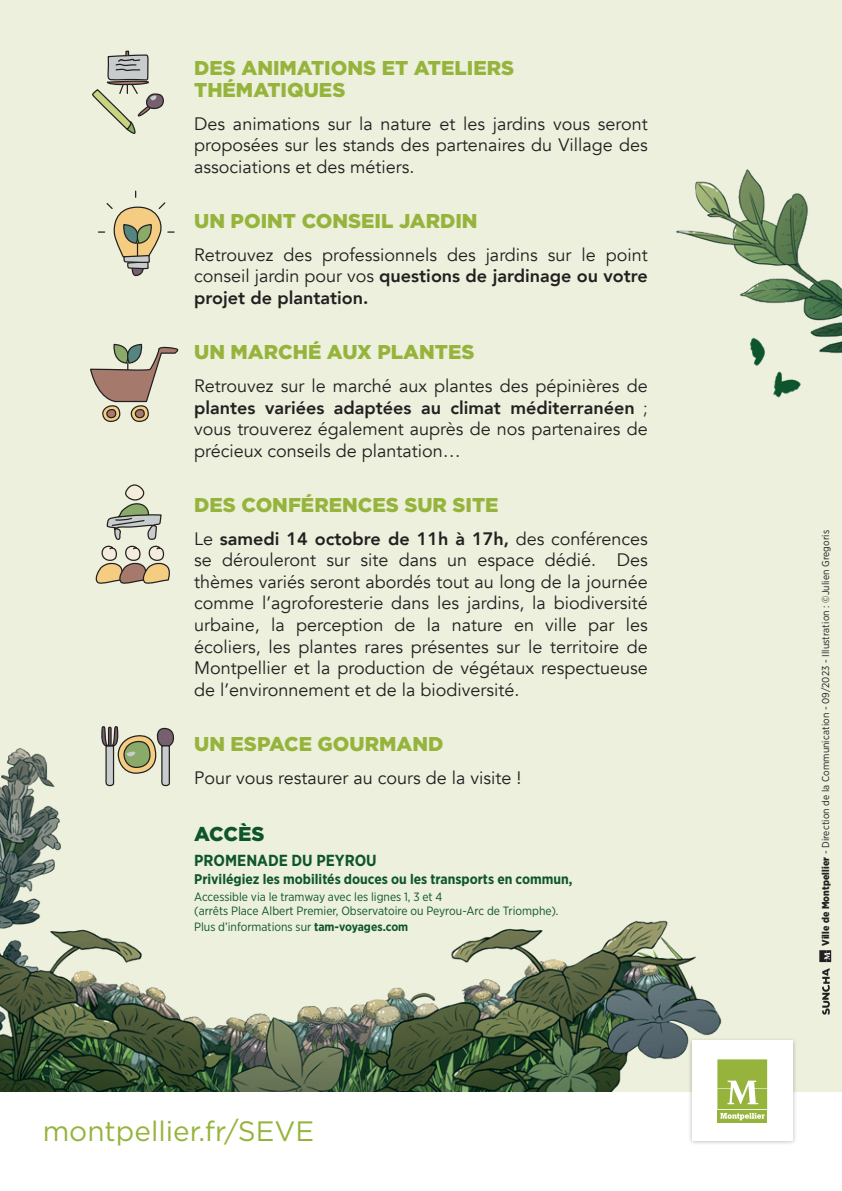
<style>
.page{position:relative;width:842px;height:1191px;background:#fff}
.page>*{position:absolute;margin:0;border:0;box-sizing:border-box;transform-origin:0 0}
.t1{font:28px "Gotham";color:#96b43c}
.t2{font:900 20px/22px "Gotham";color:#96b43c}
.t3{font:900 20px "Gotham";letter-spacing:-.01em;color:#0e552e}
.t4{font:18px/21.6px "Avenir";color:#231f20;text-align:justify}
.t5{font:700 16px "Gotham Narrow";color:#0e552e}
.t6{font:700 14px "Gotham Narrow";color:#0e552e}
.t7{font:12px/14.4px "Gotham Narrow";color:#0e552e}
.t8{font:10px "Gotham Narrow";letter-spacing:.01em;color:#231f20}
.s1{font-weight:800}
.s2{font-weight:300}
.s3{font-weight:700}
.s4{font-weight:900}
</style>
<div class="page">
<div style="left:0;top:0;width:842px;height:1091px;background:#ecf0dc"></div>
<img style="left:0;top:748px;width:61px;height:112px">
<img style="left:0;top:860px;width:722px;height:231px">
<img style="left:686px;top:1035px;width:112px;height:109px">
<svg style="left:692px;top:1040px;width:100px;height:101px"></svg>
<img style="left:773px;top:391px;width:21px;height:7px">
<img style="left:676px;top:169px;width:166px;height:222px">
<svg style="left:819px;top:950px;width:12px;height:12px"></svg>
<svg style="left:822px;top:968px;width:8px;height:46px"></svg>
<svg style="left:92px;top:50px;width:72px;height:84px"></svg>
<svg style="left:98px;top:191px;width:76px;height:86px"></svg>
<svg style="left:90px;top:343px;width:89px;height:79px"></svg>
<svg style="left:95px;top:485px;width:75px;height:99px"></svg>
<svg style="left:101px;top:726px;width:73px;height:60px"></svg>
<p class="t2" style="left:194px;top:56px;width:321px">DES ANIMATIONS ET ATELIERS<br>THÉMATIQUES</p>
<p class="t4" style="left:194px;top:113px;width:455px">Des animations sur la nature et les jardins vous seront proposées sur les stands des partenaires du Village des associations et des métiers.</p>
<p class="t2" style="left:194px;top:209px;width:285px">UN POINT CONSEIL JARDIN</p>
<p class="t4" style="left:194px;top:244px;width:455px">Retrouvez des professionnels des jardins sur le point conseil jardin pour vos <span class="s1">questions de jardinage ou votre projet de plantation.</span></p>
<p class="t2" style="left:194px;top:341px;width:282px">UN MARCHÉ AUX PLANTES</p>
<p class="t4" style="left:194px;top:375px;width:455px">Retrouvez sur le marché aux plantes des pépinières de <span class="s1">plantes variées adaptées au climat méditerranéen</span> <span class="s2">; </span>vous trouverez également auprès de nos partenaires de précieux conseils de plantation…</p>
<p class="t2" style="left:194px;top:493px;width:306px">DES CONFÉRENCES SUR SITE</p>
<p class="t4" style="left:194px;top:528px;width:455px">Le <span class="s1">samedi 14 octobre de 11h à 17h,</span> des conférences se dérouleront sur site dans un espace dédié. Des thèmes variés seront abordés tout au long de la journée comme l’agroforesterie dans les jardins, la biodiversité urbaine, la perception de la nature en ville par les écoliers, les plantes rares présentes sur le territoire de Montpellier et la production de végétaux respectueuse de l’environnement et de la biodiversité.</p>
<p class="t2" style="left:194px;top:732px;width:251px">UN ESPACE GOURMAND</p>
<p class="t4" style="left:194px;top:767px;width:329px">Pour vous restaurer au cours de la visite !</p>
<p class="t3" style="left:194px;top:819px;width:72px">ACCÈS</p>
<p class="t5" style="left:194px;top:849px;width:184px">PROMENADE DU PEYROU</p>
<p class="t6" style="left:194px;top:870px;width:380px">Privilégiez les mobilités douces ou les transports en commun,</p>
<p class="t7" style="left:194px;top:889px;width:366px">Accessible via le tramway avec les lignes 1, 3 et 4<br>(arrêts Place Albert Premier, Observatoire ou Peyrou-Arc de Triomphe).</p>
<p class="t7" style="left:194px;top:919px;width:216px">Plus d’informations sur <span class="s3">tam-voyages.com</span></p>
<h1 class="t1" style="left:43px;top:1113px;width:273px">montpellier.fr/SEVE</h1>
<p class="t8" style="left:819px;top:946px;width:417px;rotate:-90deg"><span class="s4">Ville de Montpellier</span> - Direction de la Communication - 09/2023 - Illustration : ©Julien Gregoris</p>
</div>
